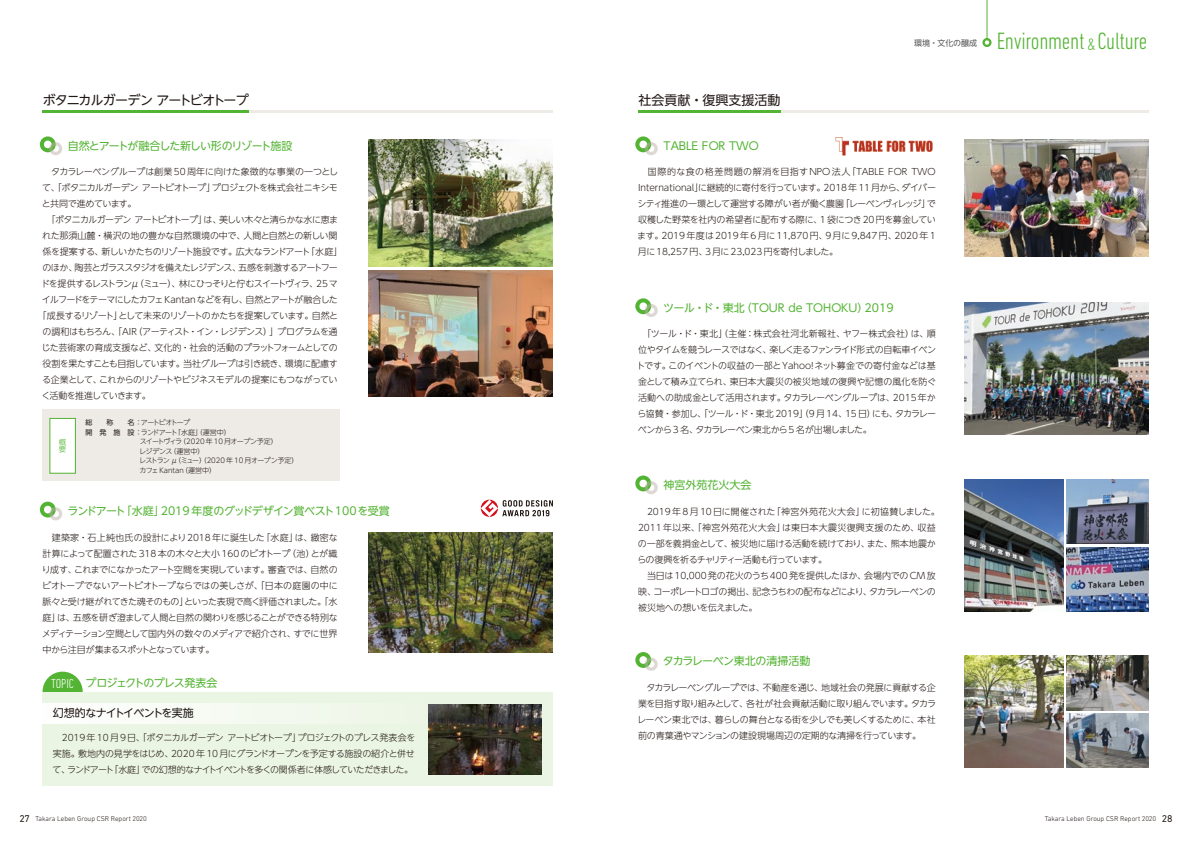
<style>
.page{position:relative;width:1191px;height:842px;background:#fff}
.page>*{position:absolute;margin:0;border:0;box-sizing:border-box;transform-origin:0 0}
.t1{font:300 condensed 24px "DIN Next LT Pro";letter-spacing:-.01em;color:#53b332}
.t2{font:300 condensed 13.3px "DIN Next LT Pro";color:#fff}
.t3{font:13px "UD Shin Go NT Pro";letter-spacing:-.07em;color:#221815}
.t4{font:13px "UD Shin Go NT Pro";color:#221815}
.t5{font:11px "UD Shin Go NT Pro";letter-spacing:-.015em;color:#53b332}
.t6{font:11px "UD Shin Go NT Pro";letter-spacing:-.08em;color:#53b332}
.t7{font:11px "UD Shin Go NT Pro";letter-spacing:-.035em;color:#53b332}
.t8{font:11px "UD Shin Go NT Pro";letter-spacing:-.065em;color:#221815}
.t9{font:11px "UD Shin Go NT Pro";letter-spacing:-.075em;color:#53b332}
.t10{font:300 9px/16px "UD Shin Go NT Pro";letter-spacing:-.05em;color:#221815;text-align:justify}
.t11{font:300 9px/16px "UD Shin Go NT Pro";letter-spacing:-.015em;color:#221815}
.t12{font:300 9px "UD Shin Go NT Pro";letter-spacing:-.075em;color:#221815}
.t13{font:300 9px "UD Shin Go NT Pro";letter-spacing:-.105em;color:#221815}
.t14{font:300 9px "UD Shin Go NT Pro";letter-spacing:-.03em;color:#221815}
.t15{font:8px "UD Shin Go NT Pro";color:#595757}
.t16{font:300 7.5px/7.5px "UD Shin Go NT Pro";color:#53b332}
.t17{font:300 7px "DIN Next LT Pro";color:#221815}
.t18{font:300 7px "UD Shin Go NT Pro";letter-spacing:-.065em;color:#221815}
.t19{font:300 7px "UD Shin Go NT Pro";letter-spacing:-.095em;color:#221815}
.t20{font:300 7px "UD Shin Go NT Pro";letter-spacing:-.15em;color:#221815}
.t21{font:300 7px "UD Shin Go NT Pro";color:#221815}
.t22{font:300 7px "UD Shin Go NT Pro";letter-spacing:-.035em;color:#221815}
.s1{font-size:16.8px}
.s2{font-weight:400}
.s3{font-weight:400;font-size:10px}
</style>
<div class="page">
<hr style="left:986px;top:0;width:1px;height:39px;background:#53b332">
<svg style="left:982px;top:38px;width:9px;height:9px"></svg>
<div style="left:43px;top:672px;width:40px;height:40px;background:#53b332;border-radius:50%"></div>
<div style="left:43px;top:692px;width:510px;height:93px;background:#ebf5e3"></div>
<img style="left:964px;top:140px;width:184px;height:116px">
<img style="left:964px;top:302px;width:184px;height:132px">
<img style="left:964px;top:656px;width:100px;height:112px">
<img style="left:964px;top:480px;width:100px;height:132px">
<img style="left:1066px;top:656px;width:82px;height:54px">
<img style="left:1066px;top:480px;width:82px;height:64px">
<img style="left:1066px;top:713px;width:82px;height:55px">
<img style="left:1066px;top:547px;width:82px;height:65px">
<svg style="left:635px;top:136px;width:23px;height:19px"></svg>
<svg style="left:635px;top:298px;width:23px;height:19px"></svg>
<svg style="left:635px;top:475px;width:23px;height:19px"></svg>
<svg style="left:635px;top:652px;width:23px;height:19px"></svg>
<img style="left:369px;top:140px;width:184px;height:126px">
<img style="left:369px;top:270px;width:184px;height:127px">
<img style="left:835px;top:137px;width:98px;height:19px">
<img style="left:369px;top:533px;width:184px;height:119px">
<img style="left:429px;top:704px;width:112px;height:70px">
<hr style="left:43px;top:110px;width:510px;height:3px;background:#53b332">
<hr style="left:638px;top:110px;width:510px;height:3px;background:#53b332">
<hr style="left:250px;top:110px;width:303px;height:3px;background:#eeeae5">
<hr style="left:781px;top:110px;width:367px;height:3px;background:#eeeae5">
<svg style="left:40px;top:136px;width:22px;height:19px"></svg>
<svg style="left:40px;top:502px;width:22px;height:18px"></svg>
<div style="left:43px;top:410px;width:297px;height:71px;background:#eeeae5"></div>
<div style="left:50px;top:418px;width:25px;height:55px;background:#fff"></div>
<div style="left:50px;top:418px;width:26px;height:55px;border:1px solid #53b332"></div>
<svg style="left:43px;top:703px;width:421px;height:20px;fill:#f4f9f0"></svg>
<svg style="left:481px;top:500px;width:72px;height:17px"></svg>
<h3 class="t3" style="left:43px;top:90px;width:207px">ボタニカルガーデン アートビオトープ</h3>
<h3 class="t4" style="left:638px;top:90px;width:143px">社会貢献・復興支援活動</h3>
<p class="t6" style="left:68px;top:137px;width:226px">自然とアートが融合した新しい形のリゾート施設</p>
<p class="t5" style="left:663px;top:137px;width:97px">TABLE FOR TWO</p>
<p class="t15" style="left:914px;top:36px;width:65px">環境・文化の醸成</p>
<h1 class="t1" style="left:996px;top:27px;width:152px">Environment <span class="s1">&amp;</span>Culture</h1>
<p class="t11" style="left:43px;top:164px;width:297px">　タカラレーベングループは創業 50 周年に向けた象徴的な事業の一つとし</p>
<p class="t10" style="left:42px;top:180px;width:297px">て、「ボタニカルガーデンアートビオトープ」プロジェクトを株式会社ニキシモ</p>
<p class="t10" style="left:42px;top:196px;width:96px">と共同で進めています。</p>
<p class="t12" style="left:43px;top:213px;width:297px">　「ボタニカルガーデンアートビオトープ」は、美しい木々と清らかな水に恵ま</p>
<p class="t11" style="left:42px;top:228px;width:297px">れた那須山麓・横沢の地の豊かな自然環境の中で、人間と自然との新しい関</p>
<p class="t10" style="left:43px;top:244px;width:301px">係を提案する、新しいかたちのリゾート施設です。広大なランドアート「水庭」</p>
<p class="t12" style="left:42px;top:261px;width:297px">のほか、陶芸とガラススタジオを備えたレジデンス、五感を刺激するアートフー</p>
<p class="t13" style="left:41px;top:277px;width:298px">ドを提供するレストランμ（ミュー）、林にひっそりと佇むスイートヴィラ、25 マ</p>
<p class="t12" style="left:42px;top:293px;width:297px">イルフードをテーマにしたカフェ Kantan などを有し、自然とアートが融合した</p>
<p class="t10" style="left:38px;top:308px;width:302px">「成長するリゾート」として未来のリゾートのかたちを提案しています。自然と</p>
<p class="t10" style="left:42px;top:324px;width:297px">の調和はもちろん、「AIR（アーティスト・イン・レジデンス）」プログラムを通</p>
<p class="t14" style="left:42px;top:341px;width:298px">じた芸術家の育成支援など、文化的・社会的活動のプラットフォームとしての</p>
<p class="t10" style="left:43px;top:356px;width:297px">役割を果たすことも目指しています。当社グループは引き続き、環境に配慮す</p>
<p class="t10" style="left:42px;top:372px;width:297px">る企業として、これからのリゾートやビジネスモデルの提案にもつながってい</p>
<p class="t10" style="left:42px;top:388px;width:111px">く活動を推進していきます。</p>
<p class="t16" style="left:59px;top:438px;width:9px">概要</p>
<p class="t20" style="left:86px;top:417px;width:106px"><span class="s2">総　　称　　名</span>：アートビオトープ</p>
<p class="t19" style="left:86px;top:426px;width:147px"><span class="s2">開　発　施　設</span>：ランドアート「水庭」（運営中）</p>
<p class="t18" style="left:140px;top:436px;width:140px">スイートヴィラ（2020 年 10 月オープン予定）</p>
<p class="t22" style="left:139px;top:445px;width:67px">レジデンス（運営中）</p>
<p class="t18" style="left:139px;top:455px;width:161px">レストラン μ（ミュー）（2020 年 10 月オープン予定）</p>
<p class="t21" style="left:140px;top:464px;width:78px">カフェKantan（運営中）</p>
<p class="t5" style="left:67px;top:502px;width:324px">ランドアート「水庭」2019 年度のグッドデザイン賞ベスト100を受賞</p>
<p class="t10" style="left:42px;top:529px;width:298px">　建築家・石上純也氏の設計により2018年に誕生した「水庭」は、緻密な計算によって配置された318 本の木々と大小 160のビオトープ（池）とが織り成す、これまでになかったアート空間を実現しています。審査では、自然のビオトープでないアートビオトープならではの美しさが、「日本の庭園の中に脈々と受け継がれてきた魂そのもの」といった表現で高く評価されました。「水庭」は、五感を研ぎ澄まして人間と自然の関わりを感じることができる特別なメディテーション空間として国内外の数々のメディアで紹介され、すでに世界中から注目が集まるスポットとなっています。</p>
<p class="t9" style="left:86px;top:674px;width:133px">プロジェクトのプレス発表会</p>
<p class="t8" style="left:53px;top:704px;width:142px">幻想的なナイトイベントを実施</p>
<h2 class="t2" style="left:51px;top:676px;width:24px">TOPIC</h2>
<p class="t10" style="left:52px;top:729px;width:364px">　2019 年 10 月9 日、「ボタニカルガーデンアートビオトープ」プロジェクトのプレス発表会を実施。敷地内の見学をはじめ、2020 年 10 月にグランドオープンを予定する施設の紹介と併せて、ランドアート「水庭」での幻想的なナイトイベントを多くの関係者に体感していただきました。</p>
<p class="t10" style="left:637px;top:164px;width:300px">　国際的な食の格差問題の解消を目指すNPO法人「TABLE FOR TWO International」に継続的に寄付を行っています。2018年11月から、ダイバーシティ推進の一環として運営する障がい者が働く農園「レーベンヴィレッジ」で収穫した野菜を社内の希望者に配布する際に、1 袋につき20 円を募金しています。2019年度は2019年6月に11,870 円、9月に9,847 円、2020年1月に18,257円、3月に23,023円を寄付しました。</p>
<p class="t5" style="left:663px;top:299px;width:232px">ツール・ド・東北（TOUR de TOHOKU）2019</p>
<p class="t10" style="left:636px;top:326px;width:301px">　「ツール・ド・東北」（主催：株式会社河北新報社、ヤフー株式会社）は、順位やタイムを競うレースではなく、楽しく走るファンライド形式の自転車イベントです。このイベントの収益の一部とYahoo!ネット募金での寄付金などは基金として積み立てられ、東日本大震災の被災地域の復興や記憶の風化を防ぐ活動への助成金として活用されます。タカラレーベングループは、2015 年から協賛・参加し、「ツール・ド・東北 2019」（9 月 14、15 日）にも、タカラレーベンから3 名、タカラレーベン東北から5 名が出場しました。</p>
<p class="t5" style="left:663px;top:476px;width:89px">神宮外苑花火大会</p>
<p class="t11" style="left:637px;top:503px;width:304px">　2019年8月10日に開催された「神宮外苑花火大会」に初協賛しました。2011年以来、「神宮外苑花火大会」は東日本大震災復興支援のため、収益の一部を義捐金として、被災地に届ける活動を続けており、また、熊本地震からの復興を祈るチャリティー活動も行っています。<br>　当日は10,000発の花火のうち400発を提供したほか、会場内でのCM放映、コーポレートロゴの掲出、記念うちわの配布などにより、タカラレーベンの被災地への想いを伝えました。</p>
<p class="t7" style="left:663px;top:652px;width:149px">タカラレーベン東北の清掃活動</p>
<p class="t10" style="left:637px;top:679px;width:301px">　タカラレーベングループでは、不動産を通じ、地域社会の発展に貢献する企業を目指す取り組みとして、各社が社会貢献活動に取り組んでいます。タカラレーベン東北では、暮らしの舞台となる街を少しでも美しくするために、本社前の青葉通やマンションの建設現場周辺の定期的な清掃を行っています。</p>
<p class="t17" style="left:19px;top:814px;width:129px"><span class="s3">27</span> Takara Leben Group CSR Report 2020</p>
<p class="t17" style="left:1044px;top:814px;width:129px">Takara Leben Group CSR Report 2020 <span class="s3">28</span></p>
</div>
